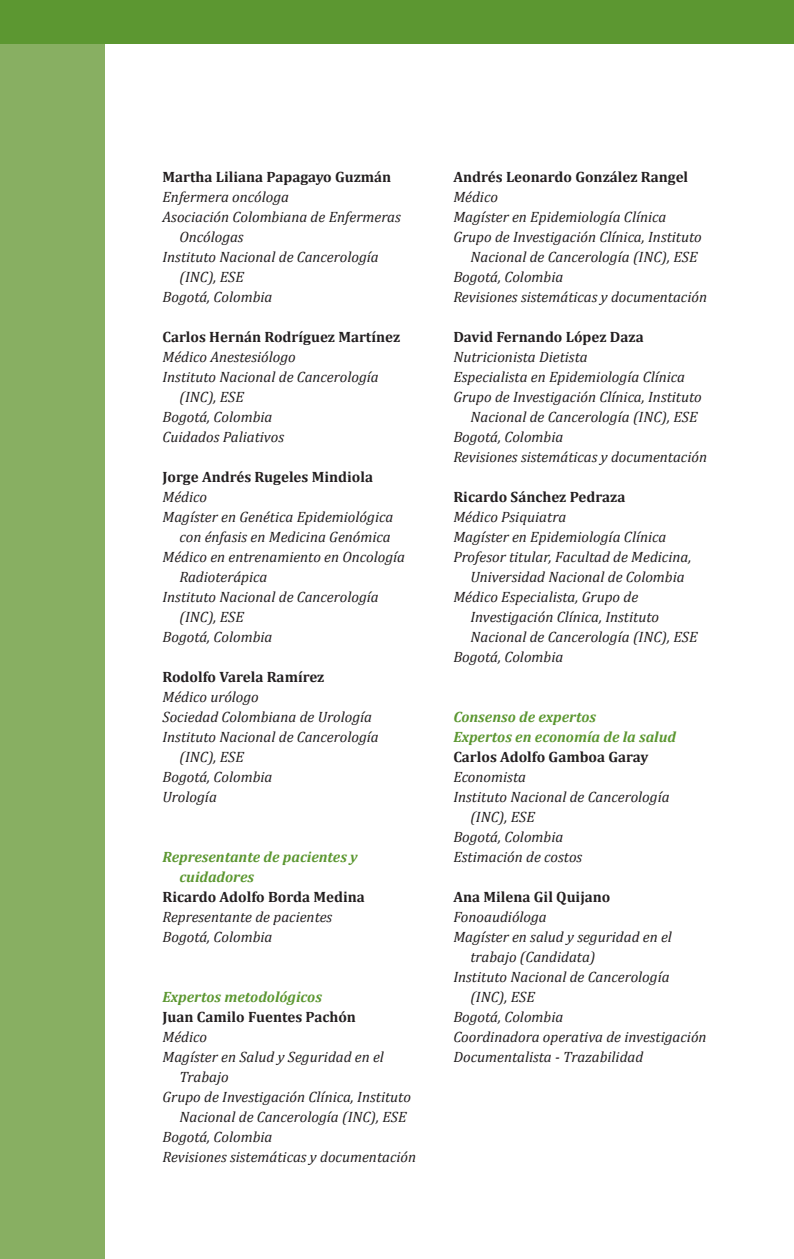
<style>
.page{position:relative;width:794px;height:1259px;background:#fff}
.page>*{position:absolute;margin:0;border:0;box-sizing:border-box;transform-origin:0 0}
.t1{font:italic 15px/20px "Cambria";color:#231f20}
.t2{font:700 15px "Cambria";color:#231f20}
.t3{font:italic 700 15px/20px "Cambria";color:#5c9731}
</style>
<div class="page">
<div style="left:0;top:0;width:105px;height:1259px;background:#88af62"></div>
<div style="left:0;top:0;width:794px;height:43px;background:#5c9731"></div>
<p class="t2" style="left:162px;top:166px;width:230px">Martha Liliana Papagayo Guzmán</p>
<p class="t1" style="left:162px;top:186px;width:128px">Enfermera oncóloga</p>
<p class="t1" style="left:162px;top:206px;width:240px">Asociación Colombiana de Enfermeras</p>
<p class="t1" style="left:179px;top:226px;width:66px">Oncólogas</p>
<p class="t1" style="left:162px;top:246px;width:218px">Instituto Nacional de Cancerología</p>
<p class="t1" style="left:179px;top:266px;width:66px">(INC), ESE</p>
<p class="t1" style="left:162px;top:286px;width:111px">Bogotá, Colombia</p>
<p class="t2" style="left:162px;top:326px;width:239px">Carlos Hernán Rodríguez Martínez</p>
<p class="t1" style="left:162px;top:346px;width:135px">Médico Anestesiólogo</p>
<p class="t1" style="left:162px;top:366px;width:218px">Instituto Nacional de Cancerología</p>
<p class="t1" style="left:179px;top:386px;width:66px">(INC), ESE</p>
<p class="t1" style="left:162px;top:406px;width:111px">Bogotá, Colombia</p>
<p class="t1" style="left:162px;top:426px;width:123px">Cuidados Paliativos</p>
<p class="t2" style="left:162px;top:466px;width:212px">Jorge Andrés Rugeles Mindiola</p>
<p class="t1" style="left:162px;top:486px;width:46px">Médico</p>
<p class="t1" style="left:162px;top:506px;width:232px">Magíster en Genética Epidemiológica</p>
<p class="t1" style="left:179px;top:526px;width:213px">con énfasis en Medicina Genómica</p>
<p class="t1" style="left:162px;top:546px;width:244px">Médico en entrenamiento en Oncología</p>
<p class="t1" style="left:179px;top:566px;width:89px">Radioterápica</p>
<p class="t1" style="left:162px;top:586px;width:218px">Instituto Nacional de Cancerología</p>
<p class="t1" style="left:179px;top:606px;width:66px">(INC), ESE</p>
<p class="t1" style="left:162px;top:626px;width:111px">Bogotá, Colombia</p>
<p class="t2" style="left:162px;top:666px;width:163px">Rodolfo Varela Ramírez</p>
<p class="t1" style="left:162px;top:686px;width:98px">Médico urólogo</p>
<p class="t1" style="left:162px;top:706px;width:211px">Sociedad Colombiana de Urología</p>
<p class="t1" style="left:162px;top:726px;width:218px">Instituto Nacional de Cancerología</p>
<p class="t1" style="left:179px;top:746px;width:66px">(INC), ESE</p>
<p class="t1" style="left:162px;top:766px;width:111px">Bogotá, Colombia</p>
<p class="t1" style="left:162px;top:786px;width:56px">Urología</p>
<p class="t3" style="left:179px;top:846px;width:180px;text-indent:-17px">Representante de pacientes y cuidadores</p>
<p class="t2" style="left:162px;top:886px;width:204px">Ricardo Adolfo Borda Medina</p>
<p class="t1" style="left:162px;top:906px;width:171px">Representante de pacientes<br>Bogotá, Colombia</p>
<p class="t3" style="left:162px;top:986px;width:161px">Expertos metodológicos</p>
<p class="t2" style="left:162px;top:1006px;width:195px">Juan Camilo Fuentes Pachón</p>
<p class="t1" style="left:162px;top:1026px;width:46px">Médico</p>
<p class="t1" style="left:162px;top:1046px;width:223px">Magíster en Salud y Seguridad en el</p>
<p class="t1" style="left:179px;top:1066px;width:51px">Trabajo</p>
<p class="t1" style="left:162px;top:1086px;width:250px">Grupo de Investigación Clínica, Instituto</p>
<p class="t1" style="left:179px;top:1106px;width:229px">Nacional de Cancerología (INC), ESE</p>
<p class="t1" style="left:162px;top:1126px;width:111px">Bogotá, Colombia</p>
<p class="t1" style="left:162px;top:1146px;width:255px">Revisiones sistemáticas y documentación</p>
<p class="t2" style="left:453px;top:166px;width:236px">Andrés Leonardo González Rangel</p>
<p class="t1" style="left:453px;top:186px;width:46px">Médico</p>
<p class="t1" style="left:453px;top:206px;width:214px">Magíster en Epidemiología Clínica</p>
<p class="t1" style="left:453px;top:226px;width:250px">Grupo de Investigación Clínica, Instituto</p>
<p class="t1" style="left:470px;top:246px;width:229px">Nacional de Cancerología (INC), ESE</p>
<p class="t1" style="left:453px;top:266px;width:111px">Bogotá, Colombia</p>
<p class="t1" style="left:453px;top:286px;width:255px">Revisiones sistemáticas y documentación</p>
<p class="t2" style="left:453px;top:326px;width:192px">David Fernando López Daza</p>
<p class="t1" style="left:453px;top:346px;width:136px">Nutricionista Dietista</p>
<p class="t1" style="left:453px;top:366px;width:233px">Especialista en Epidemiología Clínica</p>
<p class="t1" style="left:453px;top:386px;width:250px">Grupo de Investigación Clínica, Instituto</p>
<p class="t1" style="left:470px;top:406px;width:229px">Nacional de Cancerología (INC), ESE</p>
<p class="t1" style="left:453px;top:426px;width:111px">Bogotá, Colombia</p>
<p class="t1" style="left:453px;top:446px;width:255px">Revisiones sistemáticas y documentación</p>
<p class="t2" style="left:453px;top:486px;width:174px">Ricardo Sánchez Pedraza</p>
<p class="t1" style="left:453px;top:506px;width:114px">Médico Psiquiatra</p>
<p class="t1" style="left:453px;top:526px;width:214px">Magíster en Epidemiología Clínica</p>
<p class="t1" style="left:453px;top:546px;width:239px">Profesor titular, Facultad de Medicina,</p>
<p class="t1" style="left:470px;top:566px;width:216px">Universidad Nacional de Colombia</p>
<p class="t1" style="left:453px;top:586px;width:186px">Médico Especialista, Grupo de</p>
<p class="t1" style="left:470px;top:606px;width:190px">Investigación Clínica, Instituto</p>
<p class="t1" style="left:470px;top:626px;width:229px">Nacional de Cancerología (INC), ESE</p>
<p class="t1" style="left:453px;top:646px;width:111px">Bogotá, Colombia</p>
<p class="t3" style="left:453px;top:706px;width:224px">Consenso de expertos<br>Expertos en economía de la salud</p>
<p class="t2" style="left:453px;top:746px;width:196px">Carlos Adolfo Gamboa Garay</p>
<p class="t1" style="left:453px;top:766px;width:74px">Economista</p>
<p class="t1" style="left:453px;top:786px;width:218px">Instituto Nacional de Cancerología</p>
<p class="t1" style="left:470px;top:806px;width:66px">(INC), ESE</p>
<p class="t1" style="left:453px;top:826px;width:111px">Bogotá, Colombia</p>
<p class="t1" style="left:453px;top:846px;width:130px">Estimación de costos</p>
<p class="t2" style="left:453px;top:886px;width:159px">Ana Milena Gil Quijano</p>
<p class="t1" style="left:453px;top:906px;width:95px">Fonoaudióloga</p>
<p class="t1" style="left:453px;top:926px;width:220px">Magíster en salud y seguridad en el</p>
<p class="t1" style="left:470px;top:946px;width:127px">trabajo (Candidata)</p>
<p class="t1" style="left:453px;top:966px;width:218px">Instituto Nacional de Cancerología</p>
<p class="t1" style="left:470px;top:986px;width:66px">(INC), ESE</p>
<p class="t1" style="left:453px;top:1006px;width:111px">Bogotá, Colombia</p>
<p class="t1" style="left:453px;top:1026px;width:255px">Coordinadora operativa de investigación</p>
<p class="t1" style="left:453px;top:1046px;width:191px">Documentalista - Trazabilidad</p>
</div>
